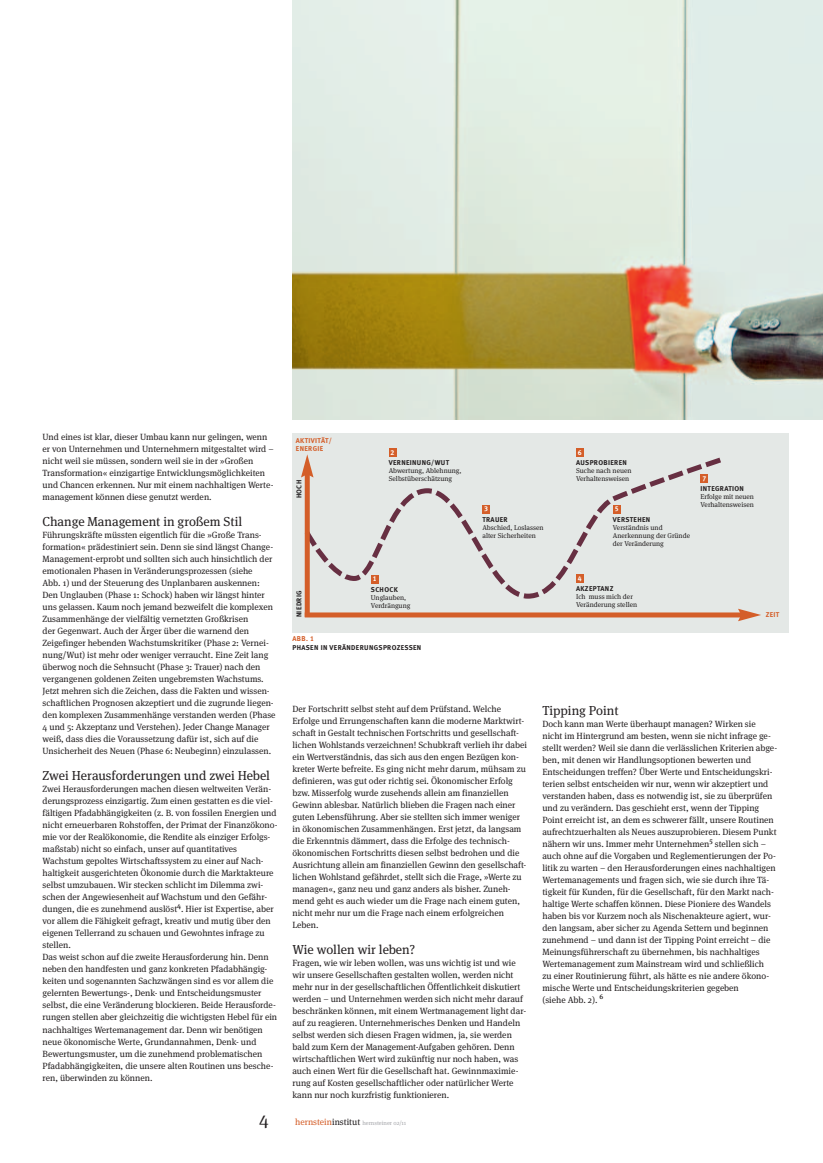
<style>
.page{position:relative;width:823px;height:1163px;background:#fff}
.page>*{position:absolute;margin:0;border:0;box-sizing:border-box;transform-origin:0 0}
.t1{font:18px "Meta Serif Pro";color:#231f20}
.t2{font:13px "Meta Serif Pro";color:#231f20}
.t3{font:9px/12px "Meta Serif Pro";color:#231f20}
.t4{font:7px/8px "Meta Serif Pro";color:#231f20}
.t5{font:700 7px/9px "Meta";letter-spacing:.05em;color:#231f20}
.t6{font:700 7px/8px "Meta";letter-spacing:.05em;color:#d45e29}
.t7{font:7px "Meta Bold LF";color:#fff}
.t8{font:6px "Meta Serif Pro";color:#a8a9ad}
.s1{color:#d45e29}
.s2{font-family:"Meta Bold LF";font-weight:400;color:#d45e29}
.s3{font-size:9px;color:#d45e29}
.s4{font-size:9px;color:#231f20}
</style>
<div class="page">
<img style="left:292px;top:0;width:530px;height:420px">
<div style="left:292px;top:433px;width:496px;height:200px;background:#e4e8e6"></div>
<svg style="left:309px;top:464px;width:399px;height:137px"></svg>
<svg style="left:309px;top:527px;width:12px;height:25px"></svg>
<svg style="left:699px;top:457px;width:22px;height:14px"></svg>
<div style="left:304px;top:473px;width:5px;height:144px;background:#d45e29"></div>
<svg style="left:301px;top:454px;width:12px;height:23px"></svg>
<div style="left:304px;top:612px;width:438px;height:5px;background:#d45e29"></div>
<svg style="left:737px;top:608px;width:23px;height:13px"></svg>
<div style="left:371px;top:574px;width:7px;height:9px;background:#d45e29"></div>
<div style="left:388px;top:448px;width:8px;height:9px;background:#d45e29"></div>
<div style="left:482px;top:505px;width:7px;height:9px;background:#d45e29"></div>
<div style="left:575px;top:574px;width:8px;height:9px;background:#d45e29"></div>
<div style="left:612px;top:505px;width:8px;height:9px;background:#d45e29"></div>
<div style="left:575px;top:448px;width:8px;height:9px;background:#d45e29"></div>
<div style="left:700px;top:474px;width:7px;height:9px;background:#d45e29"></div>
<p class="t3" style="left:43px;top:431px;width:232px">Und eines ist klar, dieser Umbau kann nur gelingen, wenn er von Unternehmen und Unternehmern mitgestaltet wird – nicht weil sie müssen, sondern weil sie in der »Großen Transformation« einzigartige Entwicklungsmöglichkeiten und Chancen erkennen. Nur mit einem nachhaltigen Werte&shy;management können diese genutzt werden.</p>
<h2 class="t2" style="left:43px;top:516px;width:201px">Change Management in großem Stil</h2>
<p class="t3" style="left:43px;top:529px;width:234px">Führungskräfte müssten eigentlich für die »Große Trans&shy;formation« prädestiniert sein. Denn sie sind längst Change-Management-erprobt und sollten sich auch hinsichtlich der emotionalen Phasen in Veränderungsprozessen (siehe<br>Abb. 1) und der Steuerung des Unplanbaren auskennen:<br>Den Unglauben (Phase 1: Schock) haben wir längst hinter uns gelassen. Kaum noch jemand bezweifelt die komplexen Zusammenhänge der vielfältig vernetzten Großkrisen<br>der Gegenwart. Auch der Ärger über die warnend den Zeigefinger hebenden Wachstumskritiker (Phase 2: Vernei&shy;nung/Wut) ist mehr oder weniger verraucht. Eine Zeit lang überwog noch die Sehnsucht (Phase 3: Trauer) nach den vergangenen goldenen Zeiten ungebremsten Wachstums.<br>Jetzt mehren sich die Zeichen, dass die Fakten und wissen&shy;schaftlichen Prognosen akzeptiert und die zugrunde liegen&shy;den komplexen Zusammenhänge verstanden werden (Phase 4 und 5: Akzeptanz und Verstehen). Jeder Change Manager weiß, dass dies die Voraussetzung dafür ist, sich auf die Unsicherheit des Neuen (Phase 6: Neubeginn) einzulassen.</p>
<h2 class="t2" style="left:43px;top:770px;width:229px">Zwei Herausforderungen und zwei Hebel</h2>
<p class="t3" style="left:43px;top:783px;width:236px">Zwei Herausforderungen machen diesen weltweiten Verän&shy;derungsprozess einzigartig. Zum einen gestatten es die viel&shy;fältigen Pfadabhängigkeiten (z. B. von fossilen Energien und nicht erneuerbaren Rohstoffen, der Primat der Finanzökono&shy;mie vor der Realökonomie, die Rendite als einziger Erfolgs&shy;maßstab) nicht so einfach, unser auf quantitatives Wachstum gepoltes Wirtschaftssystem zu einer auf Nach - haltigkeit ausgerichteten Ökonomie durch die Marktakteure selbst umzubauen. Wir stecken schlicht im Dilemma zwi&shy;schen der Angewiesenheit auf Wachstum und den Gefähr&shy;dungen, die es zunehmend auslöst<sup>4</sup>. Hier ist Expertise, aber vor allem die Fähigkeit gefragt, kreativ und mutig über den eigenen Tellerrand zu schauen und Gewohntes infrage zu stellen.<br>Das weist schon auf die zweite Herausforderung hin. Denn neben den handfesten und ganz konkreten Pfadabhängig&shy;keiten und sogenannten Sachzwängen sind es vor allem die gelernten Bewertungs-, Denk- und Entscheidungsmuster selbst, die eine Veränderung blockieren. Beide Herausforde&shy;rungen stellen aber gleichzeitig die wichtigsten Hebel für ein nachhaltiges Wertemanagement dar. Denn wir benötigen neue ökonomische Werte, Grundannahmen, Denk- und Bewertungsmuster, um die zunehmend problematischen Pfadabhängigkeiten, die unsere alten Routinen uns besche&shy;ren, überwinden zu können.</p>
<p class="t6" style="left:296px;top:437px;width:37px">AKTIVITÄT/<br>ENERGIE</p>
<p class="t7" style="left:390px;top:449px;width:5px">2</p>
<p class="t7" style="left:577px;top:449px;width:5px">6</p>
<p class="t5" style="left:295px;top:498px;width:20px;rotate:-90deg">HOCH</p>
<p class="t5" style="left:388px;top:458px;width:62px">VERNEINUNG/WUT</p>
<p class="t4" style="left:388px;top:467px;width:74px">Abwertung, Ablehnung,<br>Selbstüberschätzung</p>
<p class="t7" style="left:484px;top:506px;width:5px">3</p>
<p class="t5" style="left:575px;top:458px;width:52px">AUSPROBIEREN</p>
<p class="t4" style="left:575px;top:467px;width:57px">Suche nach neuen<br>Verhaltensweisen</p>
<p class="t7" style="left:614px;top:506px;width:5px">5</p>
<p class="t7" style="left:702px;top:475px;width:5px">7</p>
<p class="t5" style="left:700px;top:485px;width:45px">INTEGRATION</p>
<p class="t4" style="left:700px;top:493px;width:55px">Erfolge mit neuen<br>Verhaltensweisen</p>
<p class="t5" style="left:482px;top:515px;width:27px">TRAUER</p>
<p class="t4" style="left:482px;top:524px;width:63px">Abschied, Loslassen alter Sicherheiten</p>
<p class="t5" style="left:612px;top:515px;width:39px">VERSTEHEN</p>
<p class="t4" style="left:612px;top:524px;width:79px">Verständnis und<br>Anerkennung der Gründe der Veränderung</p>
<p class="t7" style="left:372px;top:576px;width:5px">1</p>
<p class="t7" style="left:577px;top:575px;width:5px">4</p>
<p class="t5" style="left:295px;top:617px;width:28px;rotate:-90deg">NIEDRIG</p>
<p class="t5" style="left:371px;top:585px;width:28px">SCHOCK</p>
<p class="t4" style="left:371px;top:593px;width:41px">Unglauben,<br>Verdrängung</p>
<p class="t5" style="left:575px;top:585px;width:39px">AKZEPTANZ</p>
<p class="t4" style="left:575px;top:593px;width:63px">Ich muss mich der<br>Veränderung stellen</p>
<p class="t6" style="left:765px;top:611px;width:15px">ZEIT</p>
<p class="t5" style="left:292px;top:634px;width:130px"><span class="s1">ABB.</span> <span class="s2">1<br></span>PHASEN IN VERÄNDERUNGSPROZESSEN</p>
<p class="t3" style="left:292px;top:703px;width:236px">Der Fortschritt selbst steht auf dem Prüfstand. Welche Erfolge und Errungenschaften kann die moderne Marktwirt&shy;schaft in Gestalt technischen Fortschritts und gesellschaft&shy;lichen Wohlstands verzeichnen! Schubkraft verlieh ihr dabei ein Wertverständnis, das sich aus den engen Bezügen kon&shy;kreter Werte befreite. Es ging nicht mehr darum, mühsam zu definieren, was gut oder richtig sei. Ökonomischer Erfolg bzw. Misserfolg wurde zusehends allein am finanziellen Gewinn ablesbar. Natürlich blieben die Fragen nach einer guten Lebensführung. Aber sie stellten sich immer weniger in ökonomischen Zusammenhängen. Erst jetzt, da langsam die Erkenntnis dämmert, dass die Erfolge des technisch&shy;ökonomischen Fortschritts diesen selbst bedrohen und die Ausrichtung allein am finanziellen Gewinn den gesellschaft&shy;lichen Wohlstand gefährdet, stellt sich die Frage, »Werte zu managen«, ganz neu und ganz anders als bisher. Zuneh&shy;mend geht es auch wieder um die Frage nach einem guten, nicht mehr nur um die Frage nach einem erfolgreichen Leben.</p>
<h2 class="t2" style="left:292px;top:944px;width:124px">Wie wollen wir leben?</h2>
<p class="t3" style="left:292px;top:957px;width:235px">Fragen, wie wir leben wollen, was uns wichtig ist und wie wir unsere Gesellschaften gestalten wollen, werden nicht mehr nur in der gesellschaftlichen Öffentlichkeit diskutiert werden – und Unternehmen werden sich nicht mehr darauf beschränken können, mit einem Wertmanagement light dar&shy;auf zu reagieren. Unternehmerisches Denken und Handeln selbst werden sich diesen Fragen widmen, ja, sie werden bald zum Kern der Management-Aufgaben gehören. Denn wirtschaftlichen Wert wird zukünftig nur noch haben, was auch einen Wert für die Gesellschaft hat. Gewinnmaximie&shy;rung auf Kosten gesellschaftlicher oder natürlicher Werte kann nur noch kurzfristig funktionieren.</p>
<h2 class="t2" style="left:542px;top:705px;width:78px">Tipping Point</h2>
<p class="t3" style="left:542px;top:718px;width:236px">Doch kann man Werte überhaupt managen? Wirken sie nicht im Hintergrund am besten, wenn sie nicht infrage ge&shy;stellt werden? Weil sie dann die verlässlichen Kriterien abge&shy;ben, mit denen wir Handlungsoptionen bewerten und Entscheidungen treffen? Über Werte und Entscheidungskri&shy;terien selbst entscheiden wir nur, wenn wir akzeptiert und verstanden haben, dass es notwendig ist, sie zu überprüfen und zu verändern. Das geschieht erst, wenn der Tipping Point erreicht ist, an dem es schwerer fällt, unsere Routinen aufrechtzuerhalten als Neues auszuprobieren. Diesem Punkt nähern wir uns. Immer mehr Unternehmen<sup>5</sup> stellen sich – auch ohne auf die Vorgaben und Reglementierungen der Po&shy;litik zu warten – den Herausforderungen eines nachhaltigen Wertemanagements und fragen sich, wie sie durch ihre Tä&shy;tigkeit für Kunden, für die Gesellschaft, für den Markt nach&shy;haltige Werte schaffen können. Diese Pioniere des Wandels haben bis vor Kurzem noch als Nischenakteure agiert, wur&shy;den langsam, aber sicher zu Agenda Settern und beginnen zunehmend – und dann ist der Tipping Point erreicht – die Meinungsführerschaft zu übernehmen, bis nachhaltiges Wertemanagement zum Mainstream wird und schließlich<br>zu einer Routinierung führt, als hätte es nie andere ökono&shy;mische Werte und Entscheidungskriterien gegeben<br>(siehe Abb. 2). <sup>6</sup></p>
<h1 class="t1" style="left:259px;top:1111px;width:11px">4</h1>
<p class="t8" style="left:295px;top:1120px;width:113px"><span class="s3">hernstein</span><span class="s4">institut</span> hernsteiner 02/11</p>
</div>
